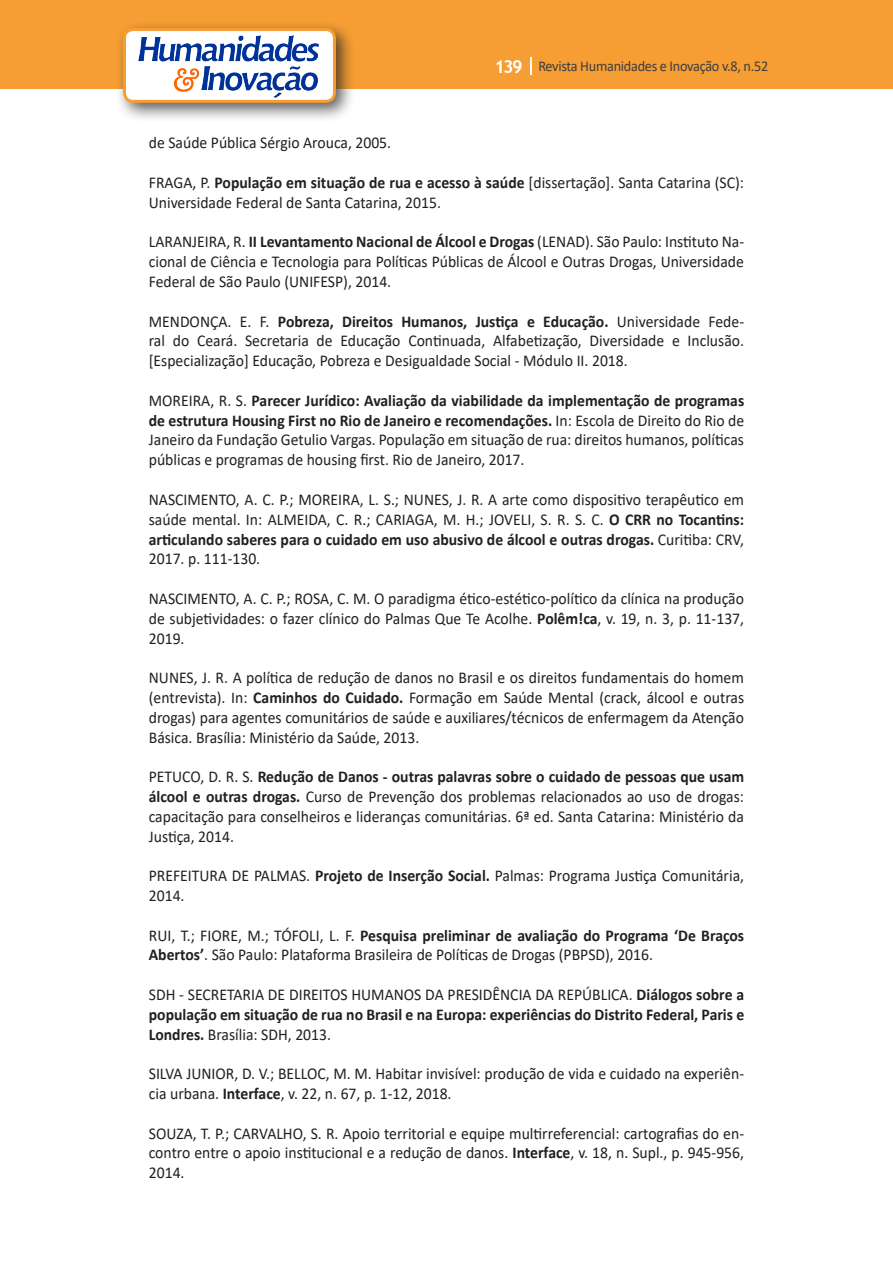
<style>
.page{position:relative;width:893px;height:1263px;background:#fff}
.page>*{position:absolute;margin:0;border:0;box-sizing:border-box;transform-origin:0 0}
.Texto{font:16.5px/19.8px "Calibri";color:#231f20;text-align:justify;scale:.95 1}
.Texto-2{font:700 16.5px/19.8px "Calibri";color:#231f20;text-align:justify;scale:.95 1}
.t1{font:15px "Calibri";letter-spacing:-.02em;color:#3e3e3f;scale:.95 1}
.s1{font-family:"Trebuchet MS";font-weight:700;font-size:18px;color:#fff}
.s2{font-weight:700}
.s3{font-weight:400}
</style>
<div class="page">
<div style="left:0;top:0;width:893px;height:88px;background:#f69e34"></div>
<svg style="left:530px;top:57px;width:2px;height:18px"></svg>
<div style="left:115px;top:20px;width:241px;height:103px;background:#231f20;opacity:.75"></div>
<div style="left:125px;top:30px;width:209px;height:71px;background:#fff;border-radius:9px"></div>
<img style="left:138px;top:35px;width:181px;height:62px">
<div style="left:123px;top:28px;width:213px;height:75px;border:3px solid #f69e34;border-radius:9px"></div>
<p class="t1" style="left:495px;top:56px;width:290px"><span class="s1">139</span> Revista Humanidades e Inovação v.8, n.52</p>
<p class="Texto" style="left:149px;top:133px;width:257px">de Saúde Pública Sérgio Arouca, 2005.</p>
<p class="Texto" style="left:149px;top:172px;width:628px">FRAGA, P. <span class="s2">População em situação de rua e acesso à saúde</span> [dissertação]. Santa Catarina (SC):<br>Universidade Federal de Santa Catarina, 2015.</p>
<p class="Texto" style="left:149px;top:232px;width:628px">LARANJEIRA, R. <span class="s2">II Levantamento Nacional de Álcool e Drogas</span> (LENAD). São Paulo: Instituto Na&shy;cional de Ciência e Tecnologia para Políticas Públicas de Álcool e Outras Drogas, Universidade Federal de São Paulo (UNIFESP), 2014.</p>
<p class="Texto" style="left:149px;top:311px;width:628px">MENDONÇA. E. F. <span class="s2">Pobreza, Direitos Humanos, Justiça e Educação.</span> Universidade Fede&shy;ral do Ceará . Secretaria de Educação Continuada, Alfabetização, Diversidade e Inclusão. [Especialização] Educação, Pobreza e Desigualdade Social - Módulo II. 2018.</p>
<p class="Texto" style="left:149px;top:390px;width:628px">MOREIRA, R. S. <span class="s2">Parecer Jurídico: Avaliação da viabilidade da implementação de programas de estrutura Housing First no Rio de Janeiro e recomendações.</span> In: Escola de Direito do Rio de Janeiro da Fundação Getulio Vargas. População em situação de rua: direitos humanos, políticas públicas e programas de housing first. Rio de Janeiro, 2017.</p>
<p class="Texto" style="left:149px;top:489px;width:628px">NASCIMENTO, A. C. P.; MOREIRA, L. S.; NUNES, J. R. A arte como dispositivo terapêutico em saúde mental. In: ALMEIDA, C. R.; CARIAGA, M. H.; JOVELI, S. R. S. C. <span class="s2">O CRR no Tocantins: articulando saberes para o cuidado em uso abusivo de álcool e outras drogas.</span> Curitiba: CRV, 2017. p. 111-130.</p>
<p class="Texto" style="left:149px;top:588px;width:628px">NASCIMENTO, A. C. P.; ROSA, C. M. O paradigma ético-estético-político da clínica na produção de subjetividades: o fazer clínico do Palmas Que Te Acolhe. <span class="s2">Polêm!ca</span>, v. 19, n. 3, p. 11-137, 2019.</p>
<p class="Texto" style="left:149px;top:667px;width:628px">NUNES, J. R. A política de redução de danos no Brasil e os direitos fundamentais do homem (entrevista). In: <span class="s2">Caminhos do Cuidado.</span> Formação em Saúde Mental (crack, álcool e outras drogas) para agentes comunitários de saúde e auxiliares/técnicos de enfermagem da Atenção Básica. Brasília: Ministério da Saúde, 2013.</p>
<p class="Texto" style="left:149px;top:766px;width:628px">PETUCO, D. R. S. <span class="s2">Redução de Danos - outras palavras sobre o cuidado de pessoas que usam álcool e outras drogas.</span> Curso de Prevenção dos problemas relacionados ao uso de drogas: capacitação para conselheiros e lideranças comunitárias. 6ª ed. Santa Catarina: Ministério da Justiça, 2014.</p>
<p class="Texto" style="left:149px;top:865px;width:628px">PREFEITURA DE PALMAS. <span class="s2">Projeto de Inserção Social.</span> Palmas: Programa Justiça Comunitária,<br>2014.</p>
<p class="Texto" style="left:149px;top:925px;width:628px">RUI, T.; FIORE, M.; TÓFOLI, L. F. <span class="s2">Pesquisa preliminar de avaliação do Programa ‘De Braços<br>Abertos’</span>. São Paulo: Plataforma Brasileira de Políticas de Drogas (PBPSD), 2016.</p>
<p class="Texto-2" style="left:149px;top:984px;width:628px"><span class="s3">SDH - SECRETARIA DE DIREITOS HUMANOS DA PRESIDÊNCIA DA REPÚBLICA.</span> Diálogos sobre a população em situação de rua no Brasil e na Europa: experiências do Distrito Federal, Paris e Londres. <span class="s3">Brasília: SDH, 2013.</span></p>
<p class="Texto" style="left:149px;top:1063px;width:628px">SILVA JUNIOR, D. V.; BELLOC, M. M. Habitar invisível: produção de vida e cuidado na experiên&shy;cia urbana. <span class="s2">Interface</span>, v. 22, n. 67, p. 1-12, 2018.</p>
<p class="Texto" style="left:149px;top:1123px;width:628px">SOUZA, T. P.; CARVALHO, S. R. Apoio territorial e equipe multirreferencial: cartografias do en&shy;contro entre o apoio institucional e a redução de danos. <span class="s2">Interface</span>, v. 18, n. Supl., p. 945-956, 2014.</p>
</div>
